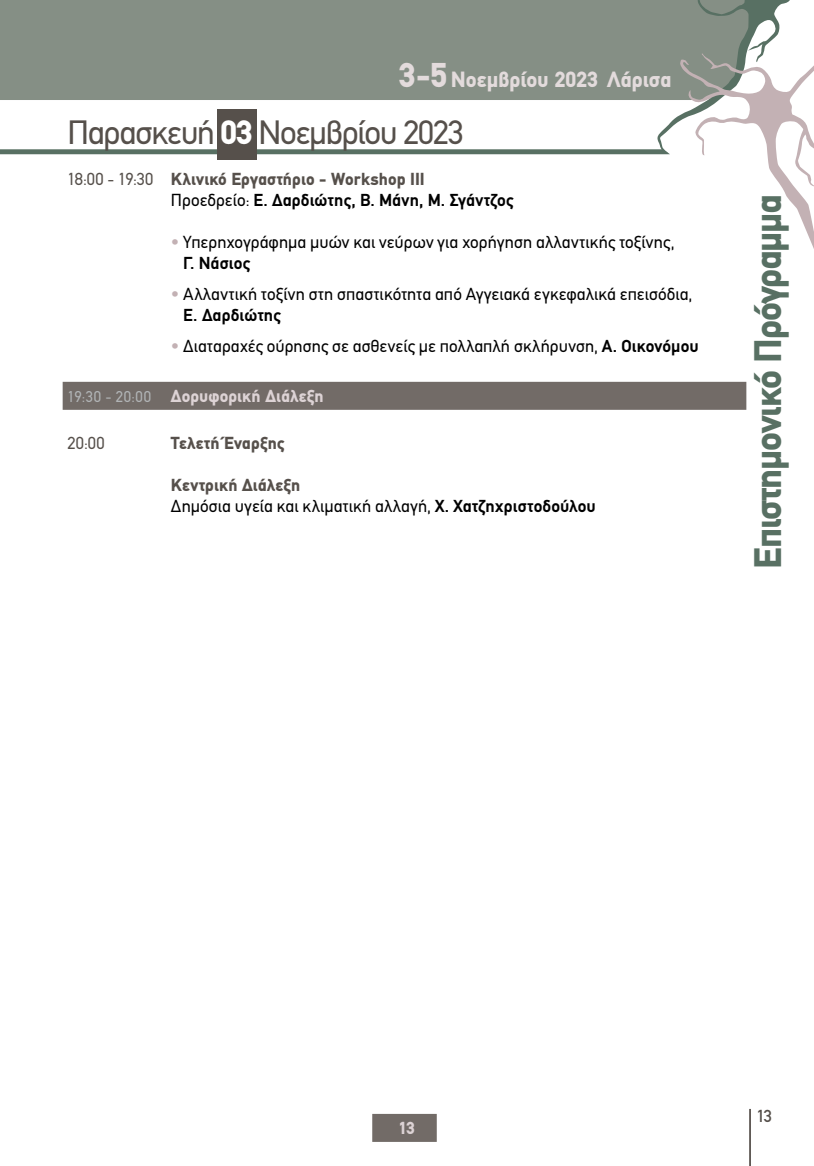
<style>
.page{position:relative;width:814px;height:1166px;background:#fff}
.page>*{position:absolute;margin:0;border:0;box-sizing:border-box;transform-origin:0 0}
.t1{font:900 38.5px "PF Din Text";letter-spacing:-.035em;color:#587063}
.t2{font:33.95px "PF Din Text";letter-spacing:-.035em;color:#56504b}
.t3{font:900 22.22px "PF Din Text";color:#e3dbdc}
.t4{font:17.5px/21px "PF Din Text";letter-spacing:.005em;color:#000}
.t5{font:900 17.5px/21px "PF Din Text";letter-spacing:.01em;color:#56504b}
.t6{font:900 17.5px "PF Din Text";letter-spacing:.01em;color:#ddd3d5}
.t7{font:17.5px "PF Din Text";color:#56504b}
.t8{font:500 17.5px "PF Din Text";color:#56504b}
.s1{font-size:34.65px}
.s2{font-weight:900;color:#fff}
.s3{font-weight:400}
.s4{font-weight:400;color:#000}
.s5{font-weight:700;color:#000}
.s6{color:#c3b1b4}
.s7{font-weight:700}
.s8{font-weight:400;font-size:15.75px;color:#b1b4b6}
.s9{font-weight:900;color:#56504b}
</style>
<div class="page">
<svg style="left:0;top:0;width:814px;height:249px"></svg>
<div style="left:372px;top:1114px;width:65px;height:28px;background:#726b67"></div>
<div style="left:217px;top:109px;width:40px;height:51px;background:#56504b"></div>
<div style="left:63px;top:382px;width:683px;height:28px;background:#726b67"></div>
<hr style="left:749px;top:1109px;width:2px;height:57px;background:#56504b">
<p class="t3" style="left:399px;top:66px;width:273px"><span class="s1">3-5</span> Νοεμβρίου 2023 Λάρισα</p>
<h2 class="t2" style="left:68px;top:112px;width:398px">Παρασκευή <span class="s2">03</span> Νοεμβρίου 2023</h2>
<p class="t5" style="left:171px;top:169px;width:344px;text-indent:-103px"><span class="s3">18:00 - 19:30</span> Κλινικό Εργαστήριο - Workshop ΙΙΙ<br><span class="s4">Προεδρείο:</span> <span class="s5">Ε. Δαρδιώτης, Β. Μάνη, Μ. Σγάντζος</span></p>
<p class="t4" style="left:183px;top:232px;width:492px;text-indent:-12px"><span class="s6">•</span> Υπερηχογράφημα μυών και νεύρων για χορήγηση αλλαντικής τοξίνης,<br><span class="s7">Γ. Νάσιος</span></p>
<p class="t4" style="left:183px;top:284px;width:510px;text-indent:-12px"><span class="s6">•</span> Αλλαντική τοξίνη στη σπαστικότητα από Αγγειακά εγκεφαλικά επεισόδια,<br><span class="s7">Ε. Δαρδιώτης</span></p>
<p class="t4" style="left:171px;top:336px;width:529px"><span class="s6">•</span> Διαταραχές ούρησης σε ασθενείς με πολλαπλή σκλήρυνση, <span class="s7">Α. Οικονόμου</span></p>
<p class="t6" style="left:68px;top:386px;width:257px"><span class="s8">19:30 - 20:00</span> Δορυφορική Διάλεξη</p>
<p class="t7" style="left:68px;top:433px;width:39px">20:00</p>
<p class="t5" style="left:171px;top:432px;width:115px">Τελετή Έναρξης</p>
<p class="t4" style="left:171px;top:475px;width:426px"><span class="s9">Κεντρική Διάλεξη<br></span>Δημόσια υγεία και κλιματική αλλαγή, <span class="s7">Χ. Χατζηχριστοδούλου</span></p>
<h1 class="t1" style="left:745px;top:568px;width:375px;rotate:-90deg">Επιστημονικό Πρόγραμμα</h1>
<p class="t6" style="left:399px;top:1118px;width:18px">13</p>
<p class="t8" style="left:756px;top:1106px;width:17px">13</p>
</div>
